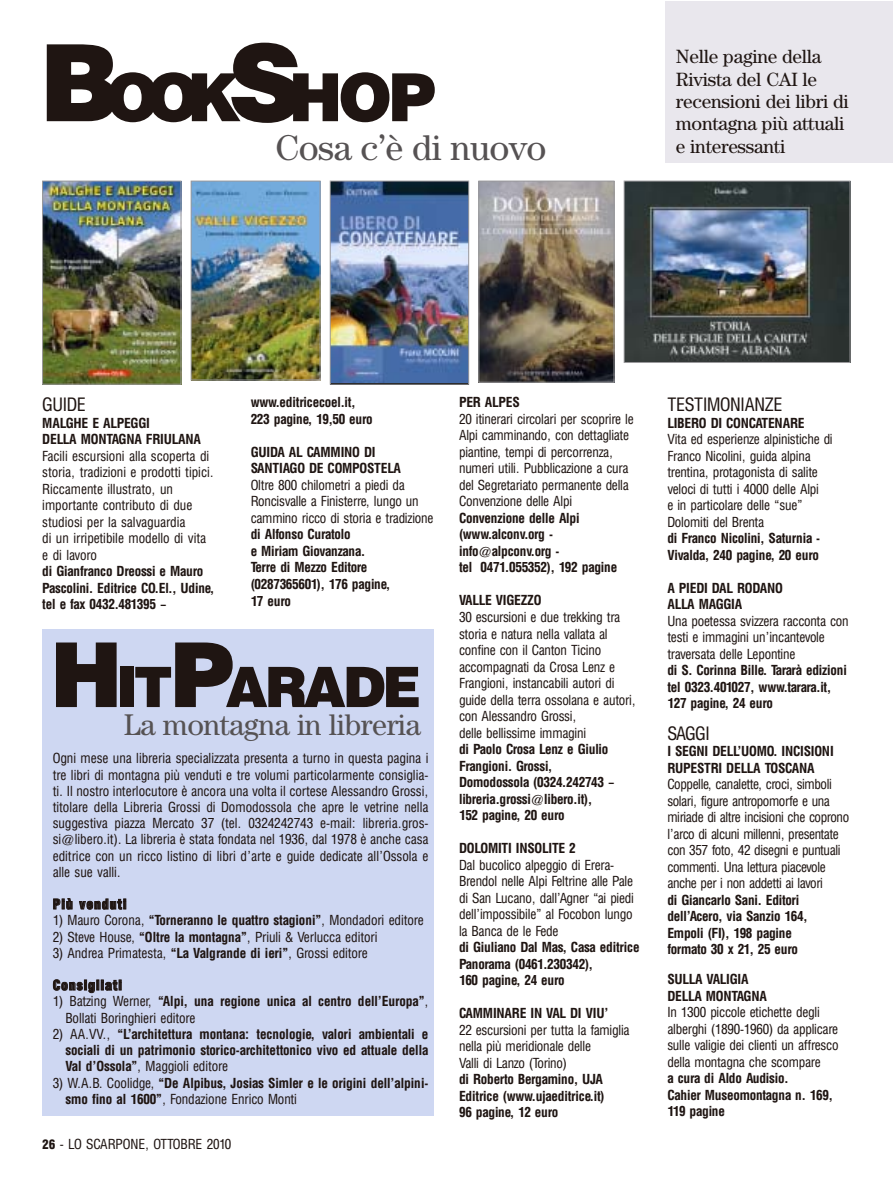
<style>
.page{position:relative;width:893px;height:1191px;background:#fff}
.page>*{position:absolute;margin:0;border:0;box-sizing:border-box;transform-origin:0 0}
.t1{font:66.15px "Cg Triumvirate Bl";letter-spacing:-.135em;color:#1f1512}
.t2{font:55.65px "Cg Triumvirate Bl";letter-spacing:-.065em;color:#1f1512}
.t3{font:36px "Century";letter-spacing:-.015em;color:#565253}
.t4{font:30px "Century";letter-spacing:-.015em;color:#565253}
.t5{font:19.2px/22.5px "Century";letter-spacing:-.015em;color:#1f1512}
.t6{font:condensed 18px "AT Triumvirate";letter-spacing:-.015em;color:#1f1512}
.t7{font:condensed 13.5px/16.5px "AT Triumvirate";letter-spacing:-.015em;color:#1f1512}
.t8{font:700 condensed 13.5px/16.5px "AT Triumvirate";letter-spacing:-.015em;color:#1f1512}
.t9{font:900 condensed 13.5px "AT Triumvirate";letter-spacing:.075em;color:#1f1512}
.s1{font-size:106.35px}
.s2{font-size:89.4px}
.s3{font-weight:700}
.s4{font-weight:400}
.s5{font-weight:900;font-size:12.75px}
</style>
<div class="page">
<img style="left:44px;top:183px;width:135px;height:199px">
<div style="left:42px;top:181px;width:139px;height:203px;border:1px solid #9a999c"></div>
<img style="left:332px;top:183px;width:135px;height:199px">
<div style="left:330px;top:181px;width:139px;height:203px;border:1px solid #9a999c"></div>
<img style="left:481px;top:183px;width:131px;height:197px">
<div style="left:479px;top:181px;width:135px;height:201px;border:1px solid #9a999c"></div>
<img style="left:626px;top:183px;width:222px;height:178px">
<div style="left:624px;top:181px;width:226px;height:182px;border:1px solid #9a999c"></div>
<img style="left:193px;top:183px;width:125px;height:195px">
<div style="left:191px;top:181px;width:129px;height:199px;border:1px solid #9a999c"></div>
<div style="left:42px;top:629px;width:392px;height:486px;background:#ced7f2"></div>
<div style="left:665px;top:1px;width:228px;height:162px;background:#e9e7ed"></div>
<h1 class="t1" style="left:39px;top:72px;width:400px"><span class="s1">B</span>OOK<span class="s1">S</span>HOP</h1>
<h3 class="t3" style="left:275px;top:135px;width:273px">Cosa c’è di nuovo</h3>
<h3 class="t5" style="left:676px;top:47px;width:175px">Nelle pagine della<br>Rivista del CAI le recensioni dei libri di montagna più attuali e interessanti</h3>
<h3 class="t6" style="left:42px;top:397px;width:45px">GUIDE</h3>
<p class="t8" style="left:42px;top:415px;width:160px">MALGHE E ALPEGGI<br>DELLA MONTAGNA FRIULANA</p>
<p class="t7" style="left:42px;top:448px;width:173px">Facili escursioni alla scoperta di storia, tradizioni e prodotti tipici.<br>Riccamente illustrato, un importante contributo di due studiosi per la salvaguardia<br>di un irripetibile modello di vita e di lavoro</p>
<p class="t8" style="left:42px;top:564px;width:173px">di Gianfranco Dreossi e Mauro<br>Pascolini. Editrice CO.El., Udine, tel e fax 0432.481395 –</p>
<p class="t8" style="left:251px;top:395px;width:123px">www.editricecoel.it,<br>223 pagine, 19,50 euro</p>
<p class="t8" style="left:251px;top:445px;width:152px">GUIDA AL CAMMINO DI<br>SANTIAGO DE COMPOSTELA</p>
<p class="t7" style="left:251px;top:477px;width:184px">Oltre 800 chilometri a piedi da<br>Roncisvalle a Finisterre, lungo un cammino ricco di storia e tradizione</p>
<p class="t8" style="left:251px;top:527px;width:141px">di Alfonso Curatolo<br>e Miriam Giovanzana.<br>Terre di Mezzo Editore (0287365601), 176 pagine,<br>17 euro</p>
<h2 class="t2" style="left:50px;top:666px;width:373px"><span class="s2">H</span>IT<span class="s2">P</span>ARADE</h2>
<h3 class="t4" style="left:124px;top:714px;width:298px">La montagna in libreria</h3>
<p class="t7" style="left:53px;top:751px;width:377px;text-align:justify">Ogni mese una libreria specializzata presenta a turno in questa pagina i tre libri di montagna più venduti e tre volumi particolarmente consiglia&shy;ti. Il nostro interlocutore è ancora una volta il cortese Alessandro Grossi, titolare della Libreria Grossi di Domodossola che apre le vetrine nella suggestiva piazza Mercato 37 (tel. 0324242743 e-mail: libreria.gros&shy;si@libero.it). La libreria è stata fondata nel 1936, dal 1978 è anche casa editrice con un ricco listino di libri d’arte e guide dedicate all’Ossola e alle sue valli.</p>
<p class="t9" style="left:53px;top:898px;width:75px">Più venduti</p>
<p class="t7" style="left:53px;top:913px;width:372px">1) Mauro Corona, <span class="s3">“Torneranno le quattro stagioni”</span>, Mondadori editore</p>
<p class="t7" style="left:53px;top:929px;width:326px">2) Steve House, <span class="s3">“Oltre la montagna”</span>, Priuli &amp; Verlucca editori</p>
<p class="t7" style="left:53px;top:945px;width:317px">3) Andrea Primatesta, <span class="s3">“La Valgrande di ieri”</span>, Grossi editore</p>
<p class="t9" style="left:53px;top:979px;width:70px">Consigliati</p>
<p class="t7" style="left:65px;top:994px;width:364px;text-indent:-13px">1) Batzing Werner, <span class="s3">“Alpi, una regione unica al centro dell’Europa”</span>,<br>Bollati Boringhieri editore</p>
<p class="t8" style="left:65px;top:1026px;width:364px;text-align:justify;text-indent:-13px"><span class="s4">2) AA.VV.,</span> “L’architettura montana: tecnologie, valori ambientali e sociali di un patrimonio storico-architettonico vivo ed attuale della Val d’Ossola”<span class="s4">, Maggioli editore</span></p>
<p class="t8" style="left:65px;top:1075px;width:364px;text-indent:-13px"><span class="s4">3) W.A.B. Coolidge,</span> “De Alpibus, Josias Simler e le origini dell’alpini&shy;smo fino al 1600”<span class="s4">, Fondazione Enrico Monti</span></p>
<p class="t7" style="left:42px;top:1136px;width:191px"><span class="s5">26</span> - LO SCARPONE, OTTOBRE 2010</p>
<p class="t8" style="left:459px;top:395px;width:62px">PER ALPES</p>
<p class="t7" style="left:459px;top:411px;width:176px">20 itinerari circolari per scoprire le Alpi camminando, con dettagliate piantine, tempi di percorrenza, numeri utili. Pubblicazione a cura del Segretariato permanente della Convenzione delle Alpi</p>
<p class="t8" style="left:459px;top:510px;width:160px">Convenzione delle Alpi (www.alconv.org - info@alpconv.org -<br>tel 0471.055352), 192 pagine</p>
<p class="t8" style="left:459px;top:593px;width:84px">VALLE VIGEZZO</p>
<p class="t7" style="left:459px;top:609px;width:178px">30 escursioni e due trekking tra storia e natura nella vallata al confine con il Canton Ticino accompagnati da Crosa Lenz e<br>Frangioni, instancabili autori di guide della terra ossolana e autori, con Alessandro Grossi,<br>delle bellissime immagini</p>
<p class="t8" style="left:459px;top:741px;width:157px">di Paolo Crosa Lenz e Giulio<br>Frangioni. Grossi,<br>Domodossola (0324.242743 – libreria.grossi@libero.it),<br>152 pagine, 20 euro</p>
<p class="t8" style="left:459px;top:840px;width:118px">DOLOMITI INSOLITE 2</p>
<p class="t7" style="left:459px;top:857px;width:176px">Dal bucolico alpeggio di Erera-<br>Brendol nelle Alpi Feltrine alle Pale di San Lucano, dall’Agner “ai piedi dell’impossibile” al Focobon lungo la Banca de le Fede</p>
<p class="t8" style="left:459px;top:939px;width:182px">di Giuliano Dal Mas, Casa editrice<br>Panorama (0461.230342),<br>160 pagine, 24 euro</p>
<p class="t8" style="left:459px;top:1005px;width:151px">CAMMINARE IN VAL DI VIU’</p>
<p class="t7" style="left:459px;top:1022px;width:172px">22 escursioni per tutta la famiglia nella più meridionale delle<br>Valli di Lanzo (Torino)</p>
<p class="t8" style="left:459px;top:1071px;width:147px">di Roberto Bergamino, UJA<br>Editrice (www.ujaeditrice.it)<br>96 pagine, 12 euro</p>
<h3 class="t6" style="left:667px;top:397px;width:117px">TESTIMONIANZE</h3>
<p class="t8" style="left:667px;top:415px;width:139px">LIBERO DI CONCATENARE</p>
<p class="t7" style="left:667px;top:432px;width:167px">Vita ed esperienze alpinistiche di<br>Franco Nicolini, guida alpina trentina, protagonista di salite veloci di tutti i 4000 delle Alpi<br>e in particolare delle “sue”<br>Dolomiti del Brenta</p>
<p class="t8" style="left:667px;top:531px;width:154px">di Franco Nicolini, Saturnia -<br>Vivalda, 240 pagine, 20 euro</p>
<p class="t8" style="left:667px;top:580px;width:117px">A PIEDI DAL RODANO<br>ALLA MAGGIA</p>
<p class="t7" style="left:667px;top:613px;width:183px">Una poetessa svizzera racconta con testi e immagini un’incantevole traversata delle Lepontine</p>
<p class="t8" style="left:667px;top:663px;width:181px">di S. Corinna Bille. Tararà edizioni tel 0323.401027, www.tarara.it,<br>127 pagine, 24 euro</p>
<h3 class="t6" style="left:667px;top:725px;width:44px">SAGGI</h3>
<p class="t8" style="left:667px;top:744px;width:168px">I SEGNI DELL’UOMO. INCISIONI<br>RUPESTRI DELLA TOSCANA</p>
<p class="t7" style="left:667px;top:777px;width:183px">Coppelle, canalette, croci, simboli solari, figure antropomorfe e una miriade di altre incisioni che coprono l’arco di alcuni millenni, presentate con 357 foto, 42 disegni e puntuali commenti. Una lettura piacevole anche per i non addetti ai lavori</p>
<p class="t8" style="left:667px;top:892px;width:142px">di Giancarlo Sani. Editori dell’Acero, via Sanzio 164,<br>Empoli (FI), 198 pagine formato 30 x 21, 25 euro</p>
<p class="t8" style="left:667px;top:972px;width:101px">SULLA VALIGIA<br>DELLA MONTAGNA</p>
<p class="t7" style="left:667px;top:1005px;width:173px">In 1300 piccole etichette degli alberghi (1890-1960) da applicare sulle valigie dei clienti un affresco della montagna che scompare</p>
<p class="t8" style="left:667px;top:1071px;width:167px">a cura di Aldo Audisio.<br>Cahier Museomontagna n. 169,<br>119 pagine</p>
</div>
